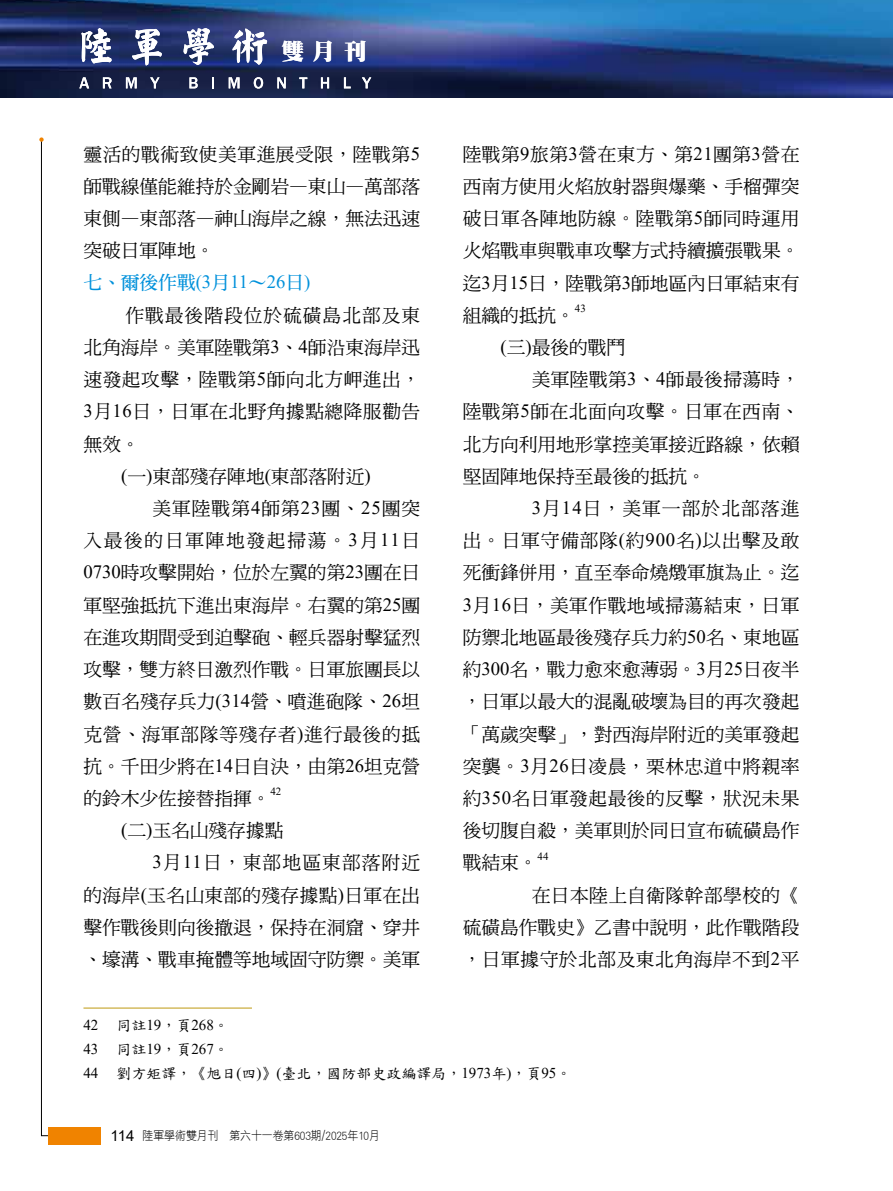
<style>
.page{position:relative;width:893px;height:1191px;background:#fff}
.page>*{position:absolute;margin:0;border:0;box-sizing:border-box;transform-origin:0 0}
.t1{font:22.5px "DF Ming W12 WIN BF";color:#fff}
.t2{font:18.75px/32.2px "DF Ming Md HK BF";color:#000;text-align:justify}
.t3{font:18.75px "DF Ming Md HK BF";letter-spacing:.03em;color:#000}
.t4{font:18.75px "DF Ming Md HK BF";letter-spacing:.02em;color:#000}
.t5{font:18.75px "DF Ming Md HK BF";letter-spacing:.055em;color:#000}
.t6{font:18.75px "DF Ming Md HK BF";letter-spacing:.06em;color:#000}
.t7{font:18.75px "DF Ming Md HK BF";letter-spacing:.045em;color:#000}
.t8{font:18.75px "DF Ming Md HK BF";letter-spacing:.09em;color:#000}
.t9{font:18.75px "DF Ming Md HK BF";letter-spacing:.04em;color:#000}
.t10{font:18.75px "DF Ming Bd HK BF";color:#0091db}
.t11{font:15px "DF Kai Shu SB Estd BF";color:#000}
.t12{font:15px/24.2px "Times New Roman";color:#000}
.t13{font:12px "DF Hei Lt HKP BF";color:#000;scale:.9 1}
.t14{font:10.95px "Times New Roman";color:#000}
.s1{font-family:"Times New Roman"}
.s2{font-family:"DF Kai Shu SB Estd BF"}
.s3{font-family:"Arial";font-size:15px}
</style>
<div class="page">
<img style="left:0;top:0;width:893px;height:97px">
<svg style="left:79px;top:77px;width:10px;height:11px"></svg>
<svg style="left:103px;top:77px;width:9px;height:11px"></svg>
<svg style="left:126px;top:77px;width:11px;height:11px"></svg>
<svg style="left:150px;top:77px;width:10px;height:11px"></svg>
<svg style="left:189px;top:77px;width:9px;height:11px"></svg>
<svg style="left:212px;top:77px;width:2px;height:11px"></svg>
<svg style="left:229px;top:77px;width:11px;height:11px"></svg>
<svg style="left:254px;top:77px;width:9px;height:12px"></svg>
<svg style="left:277px;top:77px;width:9px;height:11px"></svg>
<svg style="left:299px;top:77px;width:8px;height:11px"></svg>
<svg style="left:321px;top:77px;width:8px;height:11px"></svg>
<svg style="left:344px;top:77px;width:7px;height:11px"></svg>
<svg style="left:362px;top:77px;width:9px;height:11px"></svg>
<svg style="left:81px;top:28px;width:31px;height:35px"></svg>
<svg style="left:132px;top:29px;width:30px;height:37px"></svg>
<svg style="left:184px;top:28px;width:30px;height:37px"></svg>
<svg style="left:232px;top:29px;width:35px;height:36px"></svg>
<svg style="left:41px;top:142px;width:48px;height:994px"></svg>
<div style="left:48px;top:1127px;width:53px;height:17px;background:#f08300"></div>
<svg style="left:39px;top:137px;width:5px;height:5px"></svg>
<hr style="left:83px;top:1007px;width:169px;height:1px;background:#be9a11">
<p class="t1" style="left:282px;top:40px;width:87px">雙月刊</p>
<p class="t2" style="left:83px;top:138px;width:338px">靈活的戰術致使美軍進展受限，陸戰第<span class="s1">5</span>師戰線僅能維持於金剛岩—東山—萬部落東側—東部落—神山海岸之線，無法迅速突破日軍陣地。</p>
<p class="t10" style="left:83px;top:273px;width:228px">七、爾後作戰<span class="s1">(3</span>月<span class="s1">11</span>～<span class="s1">26</span>日<span class="s1">)</span></p>
<p class="t5" style="left:125px;top:306px;width:296px">作戰最後階段位於硫磺島北部及東</p>
<p class="t2" style="left:83px;top:331px;width:338px">北角海岸。美軍陸戰第<span class="s1">3</span>、<span class="s1">4</span>師沿東海岸迅</p>
<p class="t3" style="left:83px;top:370px;width:338px">速發起攻擊，陸戰第<span class="s1">5</span>師向北方岬進出，</p>
<p class="t3" style="left:83px;top:402px;width:338px"><span class="s1">3</span>月<span class="s1">16</span>日，日軍在北野角據點總降服勸告</p>
<p class="t2" style="left:83px;top:428px;width:58px">無效。</p>
<p class="t2" style="left:121px;top:460px;width:251px"><span class="s1">(</span>一<span class="s1">)</span>東部殘存陣地<span class="s1">(</span>東部落附近<span class="s1">)</span></p>
<p class="t5" style="left:152px;top:499px;width:269px">美軍陸戰第<span class="s1">4</span>師第<span class="s1">23</span>團、<span class="s1">25</span>團突</p>
<p class="t8" style="left:83px;top:531px;width:338px">入最後的日軍陣地發起掃蕩。<span class="s1">3</span>月<span class="s1">11</span>日</p>
<p class="t2" style="left:83px;top:557px;width:338px"><span class="s1">0730</span>時攻擊開始，位於左翼的第<span class="s1">23</span>團在日</p>
<p class="t2" style="left:83px;top:589px;width:338px">軍堅強抵抗下進出東海岸。右翼的第<span class="s1">25</span>團</p>
<p class="t2" style="left:83px;top:621px;width:338px">在進攻期間受到迫擊砲、輕兵器射擊猛烈</p>
<p class="t2" style="left:83px;top:653px;width:338px">攻擊，雙方終日激烈作戰。日軍旅團長以</p>
<p class="t2" style="left:83px;top:685px;width:338px">數百名殘存兵力<span class="s1">(314</span>營、噴進砲隊、<span class="s1">26</span>坦</p>
<p class="t9" style="left:83px;top:724px;width:338px">克營、海軍部隊等殘存者<span class="s1">)</span>進行最後的抵</p>
<p class="t2" style="left:83px;top:750px;width:338px">抗。千田少將在<span class="s1">14</span>日自決，由第<span class="s1">26</span>坦克營</p>
<p class="t2" style="left:83px;top:782px;width:189px">的鈴木少佐接替指揮。</p>
<p class="t14" style="left:271px;top:784px;width:12px">42</p>
<p class="t2" style="left:121px;top:814px;width:164px"><span class="s1">(</span>二<span class="s1">)</span>玉名山殘存據點</p>
<p class="t6" style="left:152px;top:853px;width:269px"><span class="s1">3</span>月<span class="s1">11</span>日，東部地區東部落附近</p>
<p class="t4" style="left:83px;top:885px;width:338px">的海岸<span class="s1">(</span>玉名山東部的殘存據點<span class="s1">)</span>日軍在出</p>
<p class="t2" style="left:83px;top:911px;width:338px">擊作戰後則向後撤退，保持在洞窟、穿井</p>
<p class="t2" style="left:83px;top:943px;width:338px">、壕溝、戰車掩體等地域固守防禦。美軍</p>
<p class="t2" style="left:463px;top:138px;width:338px">陸戰第<span class="s1">9</span>旅第<span class="s1">3</span>營在東方、第<span class="s1">21</span>團第<span class="s1">3</span>營在西南方使用火焰放射器與爆藥、手榴彈突破日軍各陣地防線。陸戰第<span class="s1">5</span>師同時運用火焰戰車與戰車攻擊方式持續擴張戰果。迄<span class="s1">3</span>月<span class="s1">15</span>日，陸戰第<span class="s1">3</span>師地區內日軍結束有組織的抵抗。</p>
<p class="t14" style="left:575px;top:301px;width:12px">43</p>
<p class="t2" style="left:501px;top:331px;width:126px"><span class="s1">(</span>三<span class="s1">)</span>最後的戰鬥</p>
<p class="t4" style="left:532px;top:370px;width:269px">美軍陸戰第<span class="s1">3</span>、<span class="s1">4</span>師最後掃蕩時，</p>
<p class="t3" style="left:463px;top:402px;width:338px">陸戰第<span class="s1">5</span>師在北面向攻擊。日軍在西南、</p>
<p class="t2" style="left:463px;top:428px;width:338px">北方向利用地形掌控美軍接近路線，依賴</p>
<p class="t2" style="left:463px;top:460px;width:245px">堅固陣地保持至最後的抵抗。</p>
<p class="t6" style="left:532px;top:499px;width:269px"><span class="s1">3</span>月<span class="s1">14</span>日，美軍一部於北部落進</p>
<p class="t7" style="left:463px;top:531px;width:338px">出。日軍守備部隊<span class="s1">(</span>約<span class="s1">900</span>名<span class="s1">)</span>以出擊及敢</p>
<p class="t2" style="left:463px;top:556px;width:338px">死衝鋒併用，直至奉命燒燬軍旗為止。迄</p>
<p class="t3" style="left:463px;top:595px;width:338px"><span class="s1">3</span>月<span class="s1">16</span>日，美軍作戰地域掃蕩結束，日軍</p>
<p class="t2" style="left:463px;top:621px;width:338px">防禦北地區最後殘存兵力約<span class="s1">50</span>名、東地區</p>
<p class="t2" style="left:463px;top:653px;width:338px">約<span class="s1">300</span>名，戰力愈來愈薄弱。<span class="s1">3</span>月<span class="s1">25</span>日夜半</p>
<p class="t2" style="left:463px;top:685px;width:338px">，日軍以最大的混亂破壞為目的再次發起</p>
<p class="t2" style="left:463px;top:718px;width:338px">「萬歲突擊」，對西海岸附近的美軍發起</p>
<p class="t3" style="left:463px;top:756px;width:338px">突襲。<span class="s1">3</span>月<span class="s1">26</span>日凌晨，栗林忠道中將親率</p>
<p class="t3" style="left:463px;top:789px;width:338px">約<span class="s1">350</span>名日軍發起最後的反擊，狀況未果</p>
<p class="t2" style="left:463px;top:814px;width:338px">後切腹自殺，美軍則於同日宣布硫磺島作</p>
<p class="t2" style="left:463px;top:846px;width:76px">戰結束。</p>
<p class="t14" style="left:537px;top:848px;width:12px">44</p>
<p class="t2" style="left:463px;top:878px;width:338px;text-indent:69px">在日本陸上自衛隊幹部學校的《硫磺島作戰史》乙書中說明，此作戰階段，日軍據守於北部及東北角海岸不到<span class="s1">2</span>平</p>
<p class="t12" style="left:83px;top:1012px;width:147px">42 <span class="s2">同註</span>19<span class="s2">，頁</span>268<span class="s2">。<br></span>43 <span class="s2">同註</span>19<span class="s2">，頁</span>267<span class="s2">。</span></p>
<p class="t11" style="left:83px;top:1066px;width:489px"><span class="s1">44</span> 劉方矩譯，《旭日<span class="s1">(</span>四<span class="s1">)</span>》<span class="s1">(</span>臺北，國防部史政編譯局，<span class="s1">1973</span>年<span class="s1">)</span>，頁<span class="s1">95</span>。</p>
<p class="t13" style="left:111px;top:1129px;width:301px"><span class="s3">114</span> 陸軍學術雙月刊　第六十一卷第603期/2025年10月</p>
</div>
